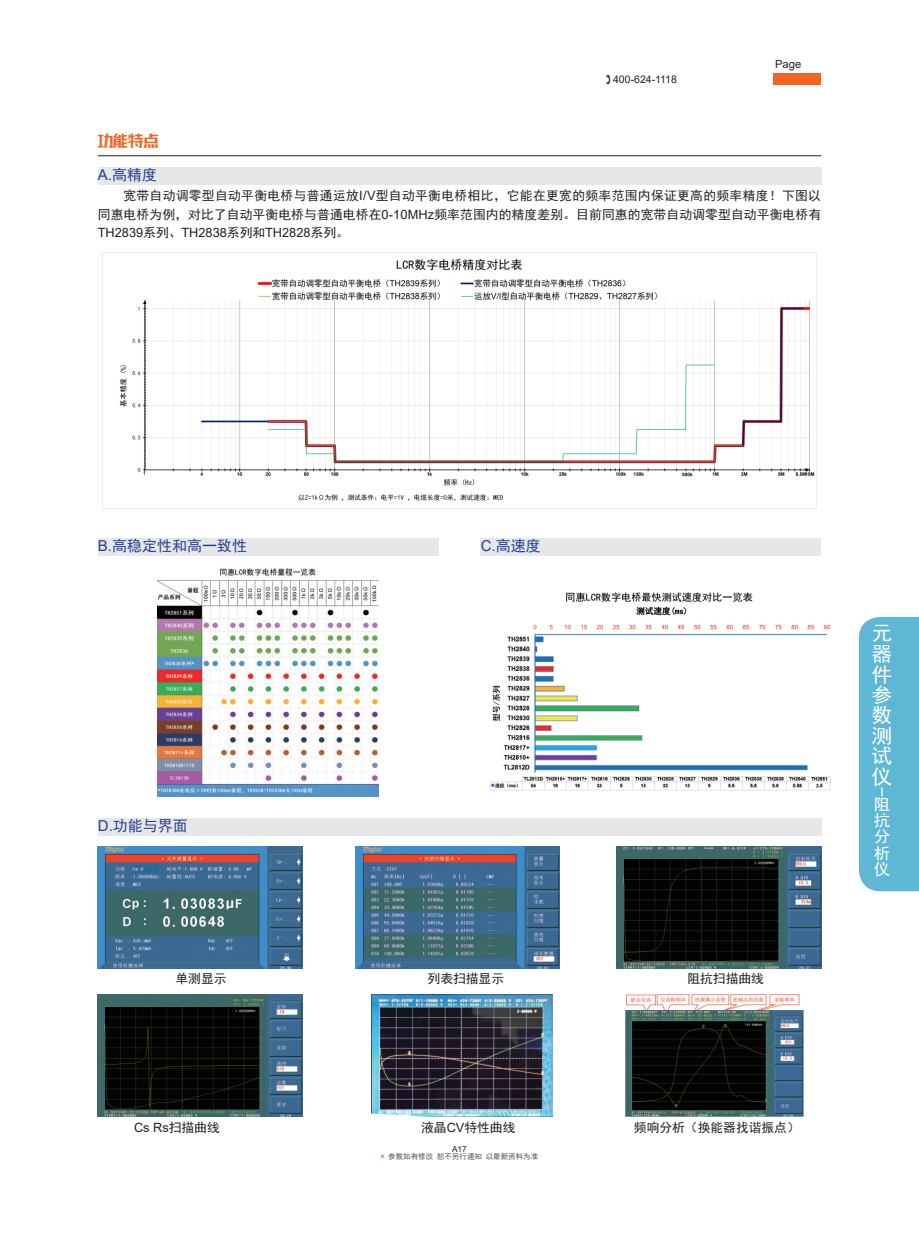
<style>
.page{position:relative;width:919px;height:1238px;background:#fff}
.page>*{position:absolute;margin:0;border:0;box-sizing:border-box;transform-origin:0 0}
.t1{font:21px "Sim Hei";color:#fff}
.t2{font:20.4px/20.4px "Sim Hei";color:#fff;text-align:justify}
.t3{font:16.05px/16px "Sim Hei";color:#fff;text-align:justify}
.t4{font:15px "Sim Hei";color:#253f8e}
.t5{font:14.25px "lianmengqiyilushuaizhengruiheiti";color:#f36421}
.t6{font:12.75px/18.8px "Sim Hei";letter-spacing:.01em;color:#231f20;text-align:justify}
.t7{font:12.75px "Arial";color:#231f20}
.t8{font:11.25px "Arial";color:#231f20}
.t9{font:10.5px "Arial";color:#231f20}
.t10{font:8.25px "Arial";color:#231f20}
.t11{font:7.5px "Sim Hei";color:#535355}
.s1{font-family:"Arial"}
.s2{font-family:"Sim Hei"}
.s3{font-family:"Sim Sun";color:#d1232a}
</style>
<div class="page">
<hr style="left:98px;top:155px;width:723px;height:1px;background:#231f20">
<img style="left:102px;top:252px;width:715px;height:257px">
<img style="left:490px;top:592px;width:341px;height:199px">
<img style="left:157px;top:568px;width:222px;height:228px">
<img style="left:98px;top:994px;width:204px;height:122px">
<img style="left:372px;top:994px;width:180px;height:122px">
<img style="left:625px;top:994px;width:178px;height:122px">
<img style="left:98px;top:846px;width:204px;height:122px">
<img style="left:355px;top:846px;width:205px;height:122px">
<img style="left:617px;top:846px;width:204px;height:122px">
<svg style="left:858px;top:617px;width:60px;height:274px;background:#69bbd7"></svg>
<div style="left:773px;top:73px;width:48px;height:12px;background:#f36421"></div>
<div style="left:98px;top:167px;width:723px;height:18px;background:#e6e7e9"></div>
<div style="left:98px;top:818px;width:723px;height:18px;background:#e6e7e9"></div>
<div style="left:98px;top:538px;width:340px;height:17px;background:#e6e7e9"></div>
<div style="left:480px;top:538px;width:341px;height:17px;background:#e6e7e9"></div>
<p class="t5" style="left:98px;top:134px;width:62px">功能特点</p>
<p class="t9" style="left:613px;top:72px;width:65px">400-624-1118</p>
<p class="t8" style="left:775px;top:56px;width:28px">Page</p>
<p class="t4" style="left:98px;top:167px;width:61px"><span class="s1">A.</span>高精度</p>
<p class="t6" style="left:98px;top:186px;width:724px;text-indent:26px">宽带自动调零型自动平衡电桥与普通运放<span class="s1">I/V</span>型自动平衡电桥相比，它能在更宽的频率范围内保证更高的频率精度！下图以同惠电桥为例，对比了自动平衡电桥与普通电桥在<span class="s1">0-10MHz</span>频率范围内的精度差别。目前同惠的宽带自动调零型自动平衡电桥有<span class="s1">TH2839</span>系列、<span class="s1">TH2838</span>系列和<span class="s1">TH2828</span>系列。</p>
<p class="t4" style="left:98px;top:538px;width:151px"><span class="s1">B.</span>高稳定性和高一致性</p>
<p class="t4" style="left:480px;top:538px;width:61px"><span class="s1">C.</span>高速度</p>
<p class="t4" style="left:98px;top:818px;width:91px"><span class="s1">D.</span>功能与界面</p>
<p class="t6" style="left:175px;top:969px;width:53px">单测显示</p>
<p class="t6" style="left:427px;top:969px;width:78px">列表扫描显示</p>
<p class="t6" style="left:687px;top:969px;width:78px">阻抗扫描曲线</p>
<p class="t7" style="left:134px;top:1118px;width:87px">Cs Rs<span class="s2">扫描曲线</span></p>
<p class="t6" style="left:421px;top:1117px;width:96px">液晶<span class="s1">CV</span>特性曲线</p>
<p class="t6" style="left:634px;top:1117px;width:167px">频响分析（换能器找谐振点）</p>
<p class="t10" style="left:452px;top:1143px;width:16px">A17</p>
<p class="t11" style="left:380px;top:1152px;width:159px"><span class="s3">*</span> 参数如有修改 恕不另行通知 以最新资料为准</p>
<h2 class="t2" style="left:871px;top:623px;width:22px">元器件参数测试仪</h2>
<h1 class="t1" style="left:892px;top:786px;width:12px;rotate:90deg">-</h1>
<p class="t3" style="left:873px;top:796px;width:17px">阻抗分析仪</p>
</div>
